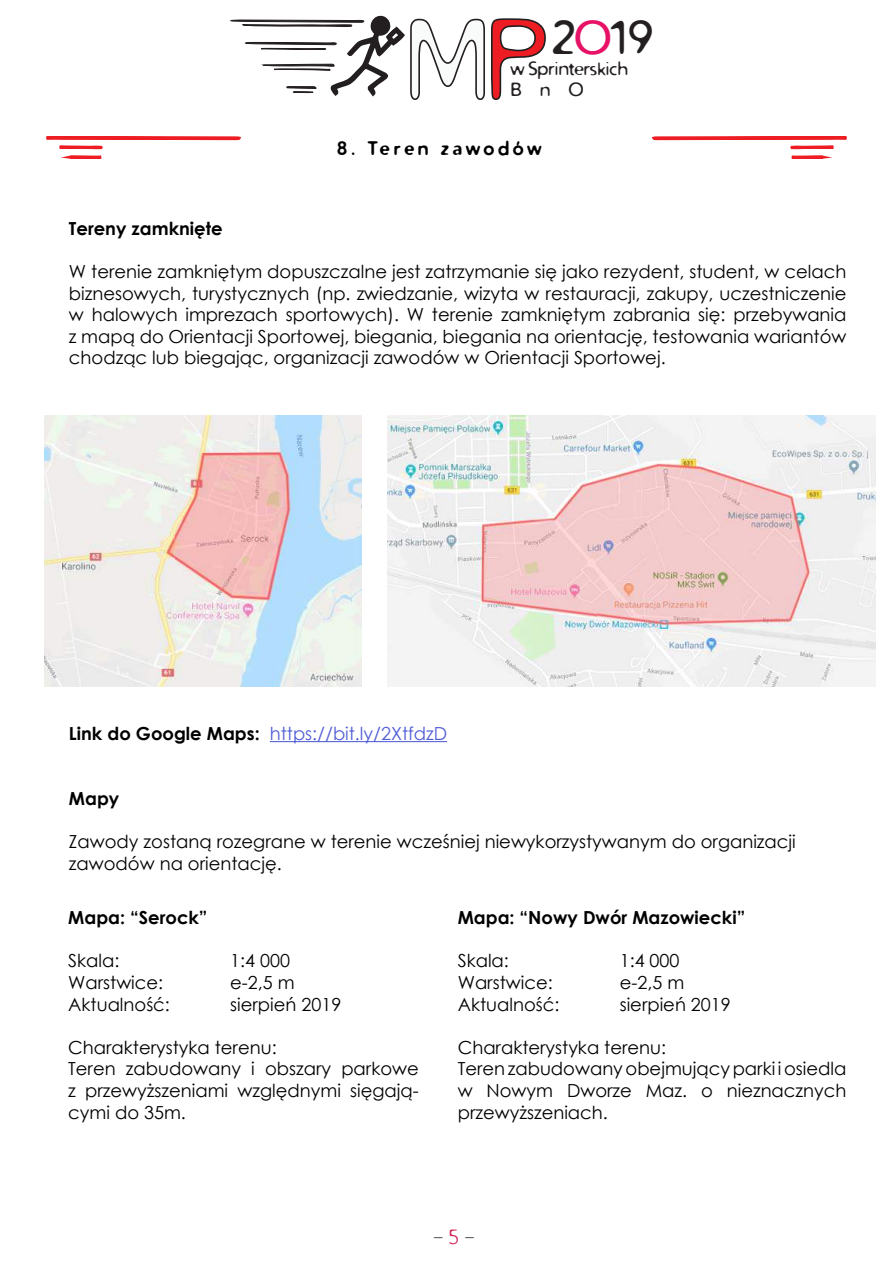
<style>
.page{position:relative;width:893px;height:1263px;background:#fff}
.page>*{position:absolute;margin:0;border:0;box-sizing:border-box;transform-origin:0 0}
.t1{font:46.2px "Distro";color:#231f20}
.t2{font:300 21px "Distro";color:#000}
.t3{font:18.6px/20.5px "Distro";color:#231f20}
.t4{font:18px/21.6px "Century Gothic";color:#000}
.t5{font:700 18px "Century Gothic";color:#000}
.t6{font:18px "Century Gothic";color:#4f5cd6}
.t7{font:700 18px "Distro";letter-spacing:.24em;color:#000}
.s1{color:#e71267}
.s2{font-weight:700;color:#000}
.s3{color:#d51d53}
</style>
<div class="page">
<svg style="left:230px;top:15px;width:316px;height:85px"></svg>
<svg style="left:46px;top:136px;width:195px;height:23px"></svg>
<svg style="left:652px;top:136px;width:195px;height:23px"></svg>
<img style="left:45px;top:415px;width:317px;height:271px">
<img style="left:388px;top:415px;width:487px;height:271px">
<hr style="left:270px;top:741px;width:177px;height:1px;background:#4f5cd6">
<h1 class="t1" style="left:551px;top:9px;width:103px">2<span class="s1">O</span>19</h1>
<p class="t3" style="left:511px;top:58px;width:119px">w Sprinterskich<br>BnO</p>
<p class="t7" style="left:337px;top:136px;width:205px">8. Teren zawodów</p>
<p class="t5" style="left:69px;top:215px;width:155px">Tereny zamknięte</p>
<p class="t4" style="left:69px;top:260px;width:779px;text-align:justify">W terenie zamkniętym dopuszczalne jest zatrzymanie się jako rezydent, student, w celach biznesowych, turystycznych (np. zwiedzanie, wizyta w restauracji, zakupy, uczestniczenie w halowych imprezach sportowych). W terenie zamkniętym zabrania się: przebywania z mapą do Orientacji Sportowej, biegania, biegania na orientację, testowania wariantów chodząc lub biegając, organizacji zawodów w Orientacji Sportowej.</p>
<p class="t6" style="left:69px;top:721px;width:380px"><span class="s2">Link do Google Maps:</span> https://bit.ly/2XtfdzD</p>
<p class="t5" style="left:69px;top:785px;width:52px">Mapy</p>
<p class="t4" style="left:69px;top:830px;width:728px">Zawody zostaną rozegrane w terenie wcześniej niewykorzystywanym do organizacji zawodów na orientację.</p>
<p class="t5" style="left:68px;top:904px;width:141px">Mapa: “Serock”</p>
<p class="t4" style="left:68px;top:950px;width:53px">Skala:</p>
<p class="t4" style="left:230px;top:950px;width:61px">1:4 000</p>
<p class="t4" style="left:68px;top:971px;width:96px">Warstwice:</p>
<p class="t4" style="left:230px;top:971px;width:66px">e-2,5 m</p>
<p class="t4" style="left:68px;top:993px;width:103px">Aktualność:</p>
<p class="t4" style="left:230px;top:993px;width:113px">sierpień 2019</p>
<p class="t4" style="left:68px;top:1036px;width:352px">Charakterystyka terenu:<br>Teren zabudowany i obszary parkowe z przewyższeniami względnymi sięgają&shy;cymi do 35m.</p>
<p class="t5" style="left:458px;top:904px;width:289px">Mapa: “Nowy Dwór Mazowiecki”</p>
<p class="t4" style="left:458px;top:950px;width:53px">Skala:</p>
<p class="t4" style="left:620px;top:950px;width:61px">1:4 000</p>
<p class="t4" style="left:458px;top:971px;width:96px">Warstwice:</p>
<p class="t4" style="left:620px;top:971px;width:66px">e-2,5 m</p>
<p class="t4" style="left:458px;top:993px;width:103px">Aktualność:</p>
<p class="t4" style="left:620px;top:993px;width:113px">sierpień 2019</p>
<p class="t4" style="left:458px;top:1036px;width:390px">Charakterystyka terenu:<br>Teren zabudowany obejmujący parki i osiedla w Nowym Dworze Maz. o nieznacznych przewyższeniach.</p>
<p class="t2" style="left:433px;top:1224px;width:44px">- <span class="s3">5</span> -</p>
</div>
